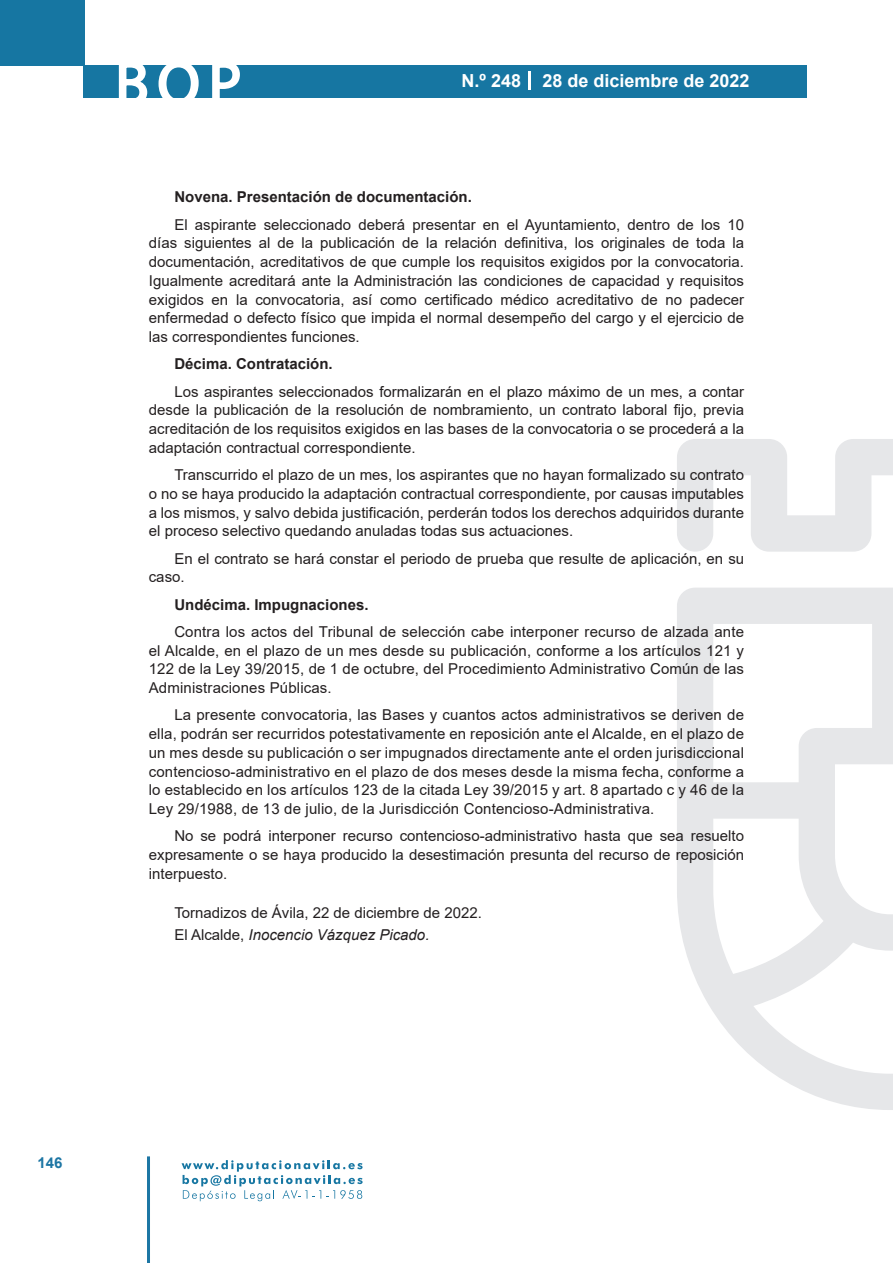
<style>
.page{position:relative;width:893px;height:1263px;background:#fff}
.page>*{position:absolute;margin:0;border:0;box-sizing:border-box;transform-origin:0 0}
.t1{font:500 61.5px "Avant Garde";color:#fff}
.t2{font:700 18px "Arial";color:#fff}
.t3{font:15px/18.8px "Arial";color:#231f20;text-align:justify}
.t4{font:700 15px "Arial";color:#231f20}
.t5{font:700 15px "Arial";color:#1d76a4}
.s1{font-style:italic}
</style>
<div class="page">
<div style="left:0;top:0;width:85px;height:65px;background:#1676a2"></div>
<div style="left:84px;top:65px;width:723px;height:33px;background:#1676a2"></div>
<svg style="left:118px;top:65px;width:30px;height:33px"></svg>
<svg style="left:158px;top:65px;width:41px;height:33px"></svg>
<svg style="left:212px;top:65px;width:28px;height:33px"></svg>
<svg style="left:182px;top:1160px;width:181px;height:41px"></svg>
<hr style="left:147px;top:1156px;width:3px;height:107px;background:#1d76a4">
<svg style="left:529px;top:71px;width:2px;height:19px"></svg>
<svg style="left:677px;top:439px;width:216px;height:671px"></svg>
<h1 class="t1" style="left:115px;top:46px;width:128px">BOP</h1>
<p class="t2" style="left:462px;top:68px;width:289px">N.º 248 28 de diciembre de 2022</p>
<p class="t4" style="left:174px;top:186px;width:299px">Novena. Presentación de documentación.</p>
<p class="t3" style="left:149px;top:215px;width:597px;text-indent:26px">El aspirante seleccionado deberá presentar en el Ayuntamiento, dentro de los 10 días siguientes al de la publicación de la relación definitiva, los originales de toda la documentación, acreditativos de que cumple los requisitos exigidos por la convocatoria.<br>Igualmente acreditará ante la Administración las condiciones de capacidad y requisitos exigidos en la convocatoria, así como certificado médico acreditativo de no padecer enfermedad o defecto físico que impida el normal desempeño del cargo y el ejercicio de las correspondientes funciones.</p>
<p class="t4" style="left:174px;top:353px;width:160px">Décima. Contratación.</p>
<p class="t3" style="left:149px;top:382px;width:597px;text-indent:26px">Los aspirantes seleccionados formalizarán en el plazo máximo de un mes, a contar desde la publicación de la resolución de nombramiento, un contrato laboral fijo, previa acreditación de los requisitos exigidos en las bases de la convocatoria o se procederá a la adaptación contractual correspondiente.</p>
<p class="t3" style="left:149px;top:465px;width:597px;text-indent:26px">Transcurrido el plazo de un mes, los aspirantes que no hayan formalizado su contrato o no se haya producido la adaptación contractual correspondiente, por causas imputables a los mismos, y salvo debida justificación, perderán todos los derechos adquiridos durante el proceso selectivo quedando anuladas todas sus actuaciones.</p>
<p class="t3" style="left:149px;top:549px;width:597px;text-indent:26px">En el contrato se hará constar el periodo de prueba que resulte de aplicación, en su caso.</p>
<p class="t4" style="left:174px;top:594px;width:196px">Undécima. Impugnaciones.</p>
<p class="t3" style="left:149px;top:622px;width:597px;text-indent:26px">Contra los actos del Tribunal de selección cabe interponer recurso de alzada ante el Alcalde, en el plazo de un mes desde su publicación, conforme a los artículos 121 y 122 de la Ley 39/2015, de 1 de octubre, del Procedimiento Administrativo Común de las Administraciones Públicas.</p>
<p class="t3" style="left:149px;top:706px;width:597px;text-indent:26px">La presente convocatoria, las Bases y cuantos actos administrativos se deriven de ella, podrán ser recurridos potestativamente en reposición ante el Alcalde, en el plazo de un mes desde su publicación o ser impugnados directamente ante el orden jurisdiccional contencioso-administrativo en el plazo de dos meses desde la misma fecha, conforme a lo establecido en los artículos 123 de la citada Ley 39/2015 y art. 8 apartado c y 46 de la Ley 29/1988, de 13 de julio, de la Jurisdicción Contencioso-Administrativa.</p>
<p class="t3" style="left:149px;top:827px;width:597px;text-indent:26px">No se podrá interponer recurso contencioso-administrativo hasta que sea resuelto expresamente o se haya producido la desestimación presunta del recurso de reposición interpuesto.</p>
<p class="t3" style="left:174px;top:902px;width:309px;line-height:22.2px">Tornadizos de Ávila, 22 de diciembre de 2022.<br>El Alcalde, <span class="s1">Inocencio Vázquez Picado.</span></p>
<p class="t5" style="left:37px;top:1152px;width:27px">146</p>
</div>
